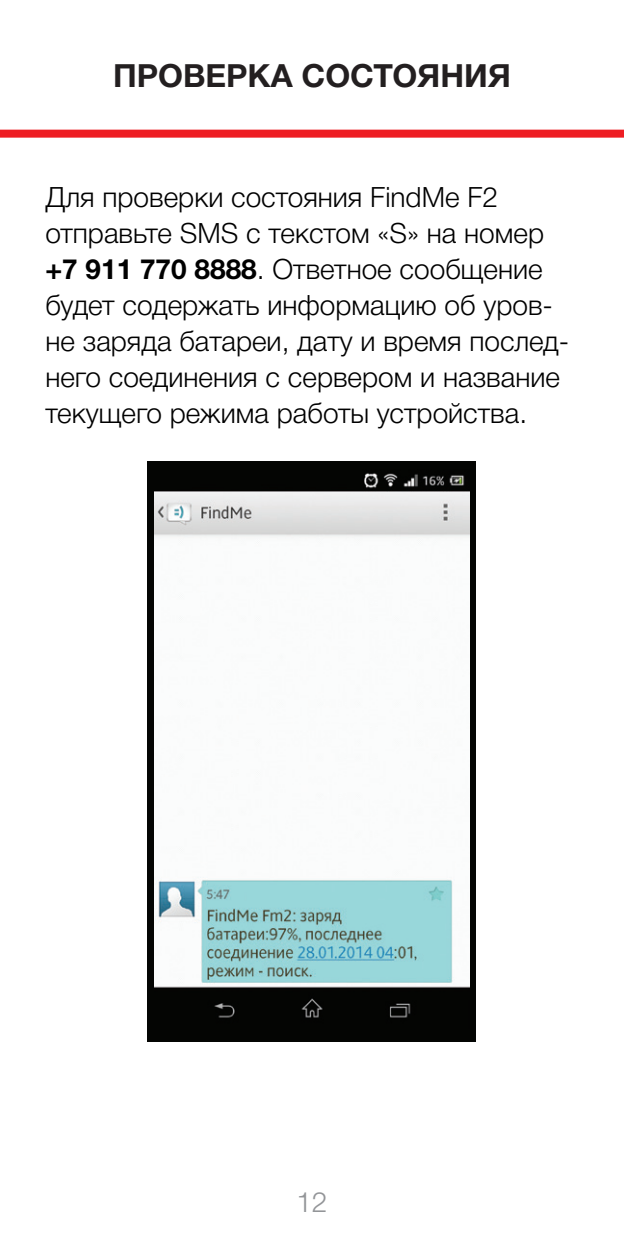
<style>
.page{position:relative;width:624px;height:1248px;background:#fff}
.page>*{position:absolute;margin:0;border:0;box-sizing:border-box;transform-origin:0 0}
.Подзаголовок{font:700 32px "Helvetica Neue Cyr";color:#231f20}
.текст_гармошка{font:300 28px/36px "Helvetica Neue Cyr";color:#000}
.t1{font:300 28px "Helvetica Neue Cyr";color:#939598}
.s1{font-weight:700}
</style>
<div class="page">
<div style="left:0;top:130px;width:624px;height:8px;background:#ee1d23"></div>
<div style="left:147px;top:461px;width:329px;height:580px;background:#040503"></div>
<img style="left:155px;top:473px;width:314px;height:545px">
<p class="Подзаголовок" style="left:113px;top:58px;width:399px">ПРОВЕРКА СОСТОЯНИЯ</p>
<p class="текст_гармошка" style="left:45px;top:179px;width:525px">Для проверки состояния FindMe F2 отправьте SMS с текстом «S» на номер <span class="s1">+7 911 770 8888</span>. Ответное сообщение будет содержать информацию об уров&shy;не заряда батареи, дату и время послед&shy;него соединения с сервером и название текущего режима работы устройства.</p>
<p class="t1" style="left:296px;top:1186px;width:33px">12</p>
</div>
